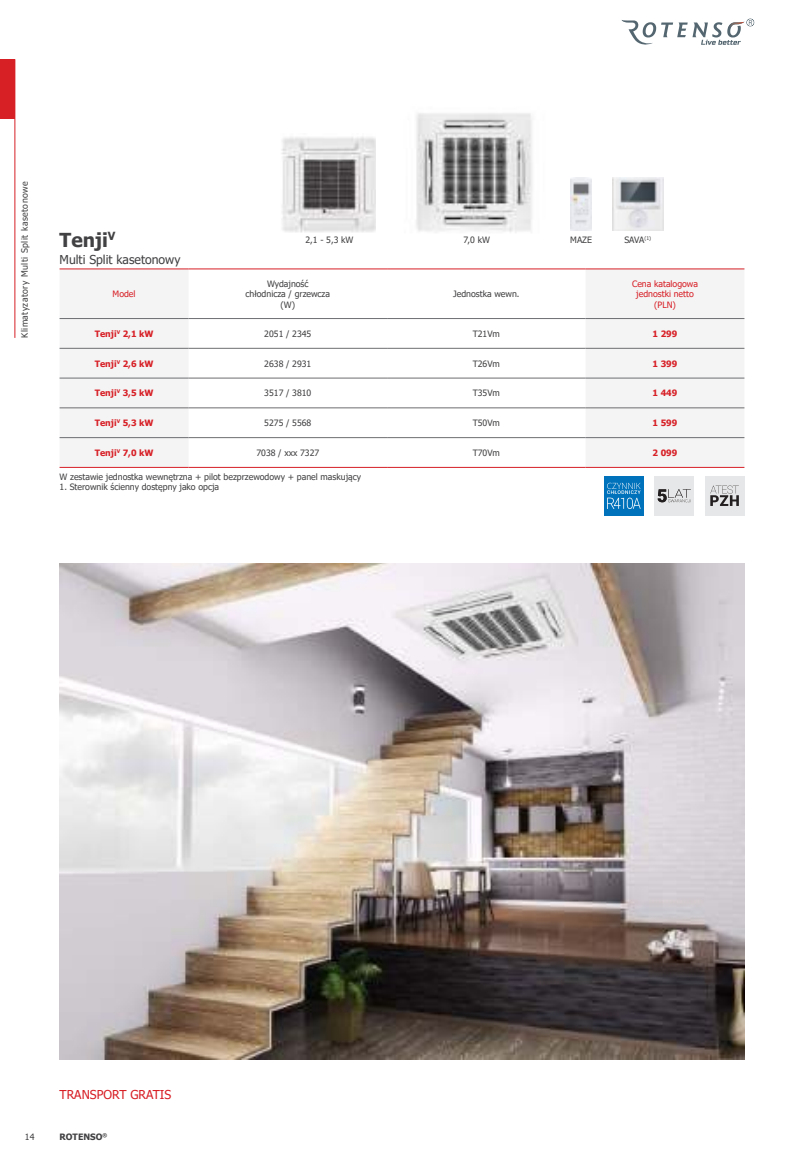
<style>
.page{position:relative;width:804px;height:1166px;background:#fff}
.page>*{position:absolute;margin:0;border:0;box-sizing:border-box;transform-origin:0 0}
.t1{font:700 19.25px "Tahoma";color:#414042}
.t2{font:12.25px "Tahoma";color:#414042}
.t3{font:12.25px "Tahoma";color:#d71f26}
.t4{font:8.75px/10.5px "Tahoma";color:#414042;text-align:center}
.t5{font:700 8.75px "Tahoma";color:#d71f26}
.t6{font:8.75px/10.5px "Tahoma";color:#d71f26;text-align:center}
.t7{font:8.75px "Tahoma";letter-spacing:.05em;color:#414042}
.t8{font:700 8.75px "Tahoma";color:#414042}
</style>
<div class="page">
<hr style="left:14px;top:59px;width:1px;height:279px;background:#d71f26">
<div style="left:0;top:59px;width:15px;height:60px;background:#d71f26"></div>
<svg style="left:621px;top:19px;width:133px;height:26px"></svg>
<img style="left:281px;top:136px;width:95px;height:97px">
<img style="left:416px;top:113px;width:155px;height:120px">
<img style="left:570px;top:178px;width:21px;height:52px">
<img style="left:612px;top:178px;width:51px;height:52px">
<div style="left:60px;top:269px;width:129px;height:198px;background:#f4f4f4"></div>
<div style="left:585px;top:269px;width:159px;height:198px;background:#f4f4f4"></div>
<hr style="left:60px;top:268px;width:129px;height:1px;background:#d71f26">
<hr style="left:189px;top:268px;width:198px;height:1px;background:#d71f26">
<hr style="left:387px;top:268px;width:198px;height:1px;background:#d71f26">
<hr style="left:585px;top:268px;width:159px;height:1px;background:#d71f26">
<hr style="left:60px;top:467px;width:129px;height:1px;background:#d71f26">
<hr style="left:189px;top:467px;width:198px;height:1px;background:#d71f26">
<hr style="left:387px;top:467px;width:198px;height:1px;background:#d71f26">
<hr style="left:585px;top:467px;width:159px;height:1px;background:#d71f26">
<hr style="left:60px;top:318px;width:129px;height:1px;background:#6d6e71">
<hr style="left:189px;top:318px;width:198px;height:1px;background:#6d6e71">
<hr style="left:387px;top:318px;width:198px;height:1px;background:#6d6e71">
<hr style="left:585px;top:318px;width:159px;height:1px;background:#6d6e71">
<hr style="left:60px;top:348px;width:129px;height:1px;background:#6d6e71">
<hr style="left:189px;top:348px;width:198px;height:1px;background:#6d6e71">
<hr style="left:387px;top:348px;width:198px;height:1px;background:#6d6e71">
<hr style="left:585px;top:348px;width:159px;height:1px;background:#6d6e71">
<hr style="left:60px;top:378px;width:129px;height:1px;background:#6d6e71">
<hr style="left:189px;top:378px;width:198px;height:1px;background:#6d6e71">
<hr style="left:387px;top:378px;width:198px;height:1px;background:#6d6e71">
<hr style="left:60px;top:407px;width:129px;height:1px;background:#6d6e71">
<hr style="left:189px;top:407px;width:198px;height:1px;background:#6d6e71">
<hr style="left:387px;top:407px;width:198px;height:1px;background:#6d6e71">
<hr style="left:60px;top:437px;width:129px;height:1px;background:#6d6e71">
<hr style="left:189px;top:437px;width:198px;height:1px;background:#6d6e71">
<hr style="left:387px;top:437px;width:198px;height:1px;background:#6d6e71">
<hr style="left:585px;top:437px;width:159px;height:1px;background:#6d6e71">
<hr style="left:585px;top:378px;width:159px;height:1px;background:#6d6e71">
<hr style="left:585px;top:407px;width:159px;height:1px;background:#6d6e71">
<img style="left:60px;top:563px;width:684px;height:496px">
<div style="left:704px;top:476px;width:40px;height:39px;background:#e6e7e8"></div>
<svg style="left:710px;top:485px;width:29px;height:21px"></svg>
<div style="left:654px;top:476px;width:40px;height:39px;background:#e6e7e8"></div>
<svg style="left:657px;top:489px;width:33px;height:13px"></svg>
<div style="left:604px;top:476px;width:39px;height:39px;background:#0072bc"></div>
<svg style="left:607px;top:483px;width:33px;height:26px"></svg>
<p class="t7" style="left:19px;top:338px;width:158px;rotate:-90deg">Klimatyzatory Multi Split kasetonowe</p>
<h1 class="t1" style="left:60px;top:231px;width:57px">Tenji<sup>V</sup></h1>
<p class="t4" style="left:305px;top:235px;width:50px">2,1 - 5,3 kW</p>
<p class="t4" style="left:463px;top:235px;width:28px">7,0 kW</p>
<h2 class="t2" style="left:60px;top:251px;width:122px">Multi Split kasetonowy</h2>
<p class="t4" style="left:570px;top:235px;width:23px">MAZE</p>
<p class="t4" style="left:624px;top:235px;width:28px">SAVA<sup>(1)</sup></p>
<p class="t6" style="left:113px;top:289px;width:24px">Model</p>
<p class="t4" style="left:245px;top:279px;width:86px">Wydajność<br>chłodnicza / grzewcza (W)</p>
<p class="t4" style="left:453px;top:289px;width:68px">Jednostka wewn.</p>
<p class="t6" style="left:632px;top:279px;width:67px">Cena katalogowa jednostki netto (PLN)</p>
<p class="t5" style="left:95px;top:330px;width:60px">Tenji<sup>V</sup> 2,1 kW</p>
<p class="t4" style="left:264px;top:329px;width:49px">2051 / 2345</p>
<p class="t4" style="left:473px;top:329px;width:29px">T21Vm</p>
<p class="t5" style="left:652px;top:330px;width:26px">1 299</p>
<p class="t5" style="left:95px;top:359px;width:60px">Tenji<sup>V</sup> 2,6 kW</p>
<p class="t4" style="left:264px;top:359px;width:49px">2638 / 2931</p>
<p class="t4" style="left:473px;top:359px;width:29px">T26Vm</p>
<p class="t5" style="left:652px;top:359px;width:26px">1 399</p>
<p class="t5" style="left:95px;top:389px;width:60px">Tenji<sup>V</sup> 3,5 kW</p>
<p class="t4" style="left:264px;top:388px;width:49px">3517 / 3810</p>
<p class="t4" style="left:473px;top:389px;width:29px">T35Vm</p>
<p class="t5" style="left:652px;top:389px;width:26px">1 449</p>
<p class="t5" style="left:95px;top:419px;width:60px">Tenji<sup>V</sup> 5,3 kW</p>
<p class="t4" style="left:264px;top:418px;width:49px">5275 / 5568</p>
<p class="t4" style="left:473px;top:418px;width:29px">T50Vm</p>
<p class="t5" style="left:652px;top:419px;width:26px">1 599</p>
<p class="t5" style="left:95px;top:449px;width:60px">Tenji<sup>V</sup> 7,0 kW</p>
<p class="t4" style="left:256px;top:448px;width:64px">7038 / xxx 7327</p>
<p class="t4" style="left:473px;top:448px;width:29px">T70Vm</p>
<p class="t5" style="left:652px;top:449px;width:26px">2 099</p>
<p class="t4" style="left:60px;top:471px;width:303px">W zestawie jednostka wewnętrzna + pilot bezprzewodowy + panel maskujący</p>
<p class="t4" style="left:60px;top:482px;width:161px">1. Sterownik ścienny dostępny jako opcja</p>
<h2 class="t3" style="left:60px;top:1089px;width:113px">TRANSPORT GRATIS</h2>
<p class="t4" style="left:25px;top:1132px;width:11px">14</p>
<p class="t8" style="left:60px;top:1132px;width:49px">ROTENSO<sup>®</sup></p>
</div>
